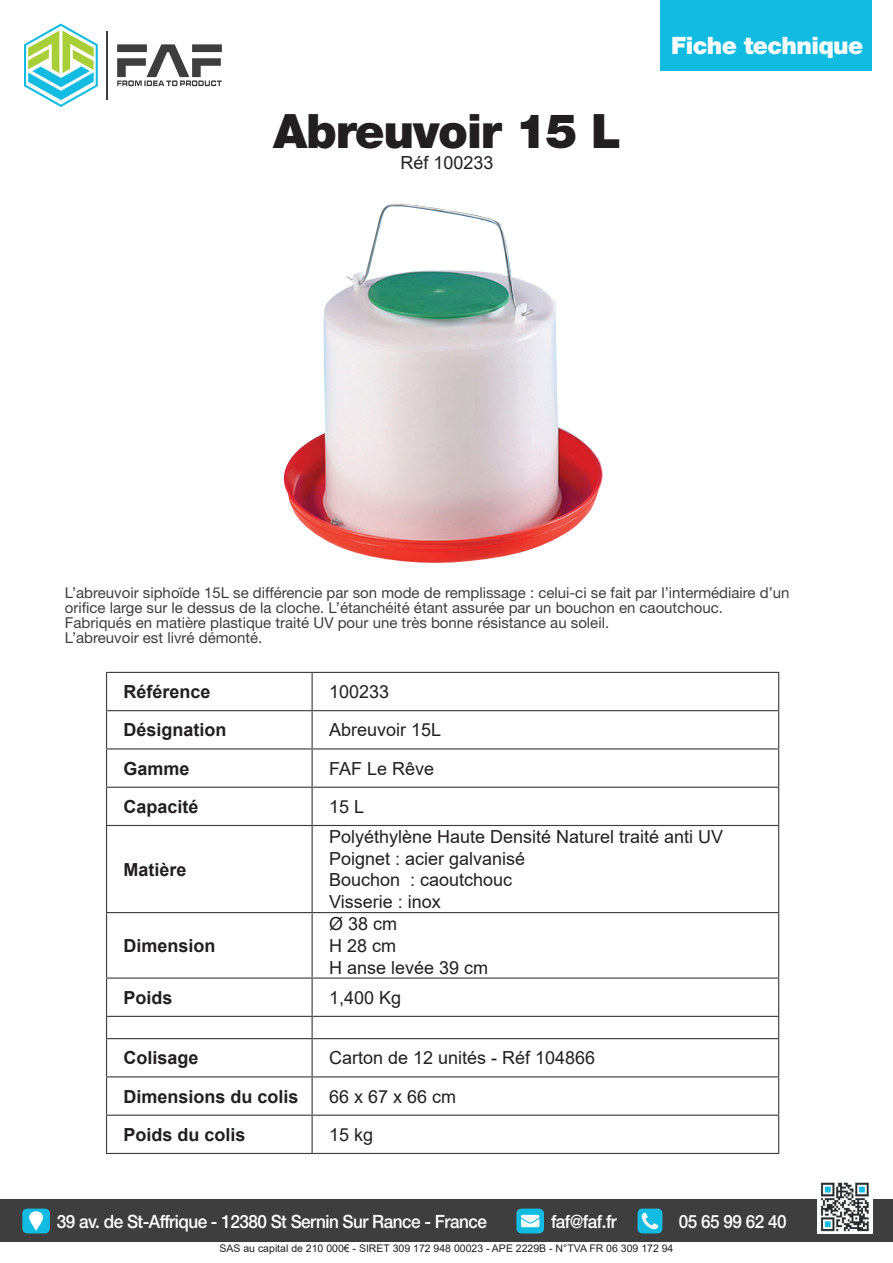
<style>
.page{position:relative;width:893px;height:1263px;background:#fff}
.page>*{position:absolute;margin:0;border:0;box-sizing:border-box;transform-origin:0 0}
.t1{font:900 47.4px "Helvetica Neue";letter-spacing:-.025em;color:#231f20}
.t2{font:900 24px "Helvetica Neue";letter-spacing:-.025em;color:#fff}
.t3{font:500 18.3px "Helvetica Neue";letter-spacing:-.03em;color:#fff;scale:.94 1}
.t4{font:18px/21.6px "Arial";color:#231f20}
.t5{font:700 18px "Arial";color:#231f20}
.t6{font:15px/15px "Helvetica Neue";color:#3e3e3f}
.t7{font:10.5px "Arial";color:#231f20}
</style>
<div class="page">
<div style="left:0;top:1199px;width:893px;height:43px;background:#3e3e3f"></div>
<img style="left:818px;top:1182px;width:55px;height:51px">
<div style="left:22px;top:1208px;width:28px;height:25px;background:#11bbe1;border-radius:5px"></div>
<svg style="left:29px;top:1211px;width:14px;height:20px"></svg>
<svg style="left:516px;top:1208px;width:28px;height:25px"></svg>
<svg style="left:638px;top:1208px;width:24px;height:25px"></svg>
<svg style="left:117px;top:44px;width:105px;height:42px"></svg>
<hr style="left:106px;top:31px;width:2px;height:69px;background:#3e3e3f">
<svg style="left:24px;top:24px;width:74px;height:83px"></svg>
<div style="left:660px;top:0;width:212px;height:70px;background:#11bbe1"></div>
<hr style="left:106px;top:672px;width:206px;height:1px;background:#3e3e3f">
<hr style="left:106px;top:673px;width:1px;height:37px;background:#3e3e3f">
<hr style="left:312px;top:672px;width:467px;height:1px;background:#3e3e3f">
<hr style="left:312px;top:673px;width:1px;height:37px;background:#3e3e3f">
<hr style="left:778px;top:673px;width:1px;height:37px;background:#3e3e3f">
<hr style="left:106px;top:710px;width:206px;height:1px;background:#3e3e3f">
<hr style="left:106px;top:711px;width:1px;height:37px;background:#3e3e3f">
<hr style="left:312px;top:710px;width:467px;height:1px;background:#3e3e3f">
<hr style="left:312px;top:711px;width:1px;height:37px;background:#3e3e3f">
<hr style="left:778px;top:711px;width:1px;height:37px;background:#3e3e3f">
<hr style="left:106px;top:748px;width:206px;height:1px;background:#3e3e3f">
<hr style="left:106px;top:749px;width:1px;height:38px;background:#3e3e3f">
<hr style="left:312px;top:748px;width:467px;height:1px;background:#3e3e3f">
<hr style="left:312px;top:749px;width:1px;height:38px;background:#3e3e3f">
<hr style="left:778px;top:749px;width:1px;height:38px;background:#3e3e3f">
<hr style="left:106px;top:787px;width:206px;height:1px;background:#3e3e3f">
<hr style="left:106px;top:788px;width:1px;height:37px;background:#3e3e3f">
<hr style="left:312px;top:787px;width:467px;height:1px;background:#3e3e3f">
<hr style="left:312px;top:788px;width:1px;height:37px;background:#3e3e3f">
<hr style="left:778px;top:788px;width:1px;height:37px;background:#3e3e3f">
<hr style="left:106px;top:825px;width:206px;height:1px;background:#3e3e3f">
<hr style="left:106px;top:826px;width:1px;height:86px;background:#3e3e3f">
<hr style="left:312px;top:825px;width:467px;height:1px;background:#3e3e3f">
<hr style="left:312px;top:826px;width:1px;height:86px;background:#3e3e3f">
<hr style="left:778px;top:826px;width:1px;height:86px;background:#3e3e3f">
<hr style="left:106px;top:912px;width:206px;height:1px;background:#3e3e3f">
<hr style="left:106px;top:913px;width:1px;height:64px;background:#3e3e3f">
<hr style="left:312px;top:912px;width:467px;height:1px;background:#3e3e3f">
<hr style="left:312px;top:913px;width:1px;height:64px;background:#3e3e3f">
<hr style="left:778px;top:913px;width:1px;height:64px;background:#3e3e3f">
<hr style="left:106px;top:977px;width:206px;height:2px;background:#3e3e3f">
<hr style="left:106px;top:979px;width:1px;height:37px;background:#3e3e3f">
<hr style="left:312px;top:977px;width:467px;height:2px;background:#3e3e3f">
<hr style="left:312px;top:979px;width:1px;height:37px;background:#3e3e3f">
<hr style="left:778px;top:979px;width:1px;height:37px;background:#3e3e3f">
<hr style="left:106px;top:1016px;width:206px;height:1px;background:#3e3e3f">
<svg style="left:106px;top:1017px;width:1px;height:21px"></svg>
<hr style="left:312px;top:1016px;width:467px;height:1px;background:#3e3e3f">
<svg style="left:312px;top:1017px;width:1px;height:21px"></svg>
<svg style="left:778px;top:1017px;width:1px;height:21px"></svg>
<hr style="left:106px;top:1038px;width:206px;height:1px;background:#3e3e3f">
<hr style="left:106px;top:1039px;width:1px;height:37px;background:#3e3e3f">
<hr style="left:312px;top:1038px;width:467px;height:1px;background:#3e3e3f">
<hr style="left:312px;top:1039px;width:1px;height:37px;background:#3e3e3f">
<hr style="left:778px;top:1039px;width:1px;height:37px;background:#3e3e3f">
<hr style="left:106px;top:1076px;width:206px;height:1px;background:#3e3e3f">
<hr style="left:106px;top:1077px;width:1px;height:37px;background:#3e3e3f">
<hr style="left:312px;top:1076px;width:467px;height:1px;background:#3e3e3f">
<hr style="left:312px;top:1077px;width:1px;height:37px;background:#3e3e3f">
<hr style="left:778px;top:1077px;width:1px;height:37px;background:#3e3e3f">
<hr style="left:106px;top:1114px;width:206px;height:2px;background:#3e3e3f">
<hr style="left:106px;top:1116px;width:1px;height:37px;background:#3e3e3f">
<hr style="left:312px;top:1114px;width:467px;height:2px;background:#3e3e3f">
<hr style="left:312px;top:1116px;width:1px;height:37px;background:#3e3e3f">
<hr style="left:778px;top:1116px;width:1px;height:37px;background:#3e3e3f">
<hr style="left:106px;top:1153px;width:206px;height:1px;background:#3e3e3f">
<hr style="left:312px;top:1153px;width:467px;height:1px;background:#3e3e3f">
<img style="left:284px;top:204px;width:319px;height:359px">
<h1 class="t1" style="left:273px;top:102px;width:349px">Abreuvoir 15 L</h1>
<p class="t4" style="left:400px;top:152px;width:95px">Réf 100233</p>
<h2 class="t2" style="left:671px;top:31px;width:194px">Fiche technique</h2>
<p class="t6" style="left:65px;top:584px;width:726px">L’abreuvoir siphoïde 15L se différencie par son mode de remplissage : celui-ci se fait par l’intermédiaire d’un orifice large sur le dessus de la cloche. L’étanchéité étant assurée par un bouchon en caoutchouc.<br>Fabriqués en matière plastique traité UV pour une très bonne résistance au soleil.<br>L’abreuvoir est livré démonté.</p>
<p class="t5" style="left:124px;top:679px;width:89px">Référence</p>
<p class="t4" style="left:329px;top:681px;width:62px">100233</p>
<p class="t5" style="left:124px;top:717px;width:105px">Désignation</p>
<p class="t4" style="left:329px;top:719px;width:114px">Abreuvoir 15L</p>
<p class="t5" style="left:124px;top:756px;width:68px">Gamme</p>
<p class="t4" style="left:329px;top:757px;width:107px">FAF Le Rêve</p>
<p class="t5" style="left:124px;top:794px;width:77px">Capacité</p>
<p class="t4" style="left:329px;top:796px;width:37px">15 L</p>
<p class="t5" style="left:124px;top:856px;width:65px">Matière</p>
<p class="t5" style="left:124px;top:933px;width:94px">Dimension</p>
<p class="t4" style="left:329px;top:826px;width:396px">Polyéthylène Haute Densité Naturel traité anti UV<br>Poignet : acier galvanisé<br>Bouchon : caoutchouc<br>Visserie : inox</p>
<p class="t4" style="left:329px;top:913px;width:161px">Ø 38 cm<br>H 28 cm<br>H anse levée 39 cm</p>
<p class="t5" style="left:124px;top:985px;width:51px">Poids</p>
<p class="t4" style="left:329px;top:986px;width:74px">1,400 Kg</p>
<p class="t5" style="left:124px;top:1045px;width:77px">Colisage</p>
<p class="t4" style="left:329px;top:1047px;width:268px">Carton de 12 unités - Réf 104866</p>
<p class="t5" style="left:124px;top:1083px;width:177px">Dimensions du colis</p>
<p class="t4" style="left:329px;top:1085px;width:129px">66 x 67 x 66 cm</p>
<p class="t5" style="left:124px;top:1122px;width:124px">Poids du colis</p>
<p class="t4" style="left:329px;top:1124px;width:46px">15 kg</p>
<p class="t3" style="left:57px;top:1211px;width:459px">39 av. de St-Affrique - 12380 St Sernin Sur Rance - France</p>
<p class="t3" style="left:551px;top:1211px;width:72px">faf@faf.fr</p>
<p class="t3" style="left:679px;top:1211px;width:116px">05 65 99 62 40</p>
<p class="t7" style="left:220px;top:1241px;width:455px">SAS au capital de 210 000€ - SIRET 309 172 948 00023 - APE 2229B - N°TVA FR 06 309 172 94</p>
</div>
